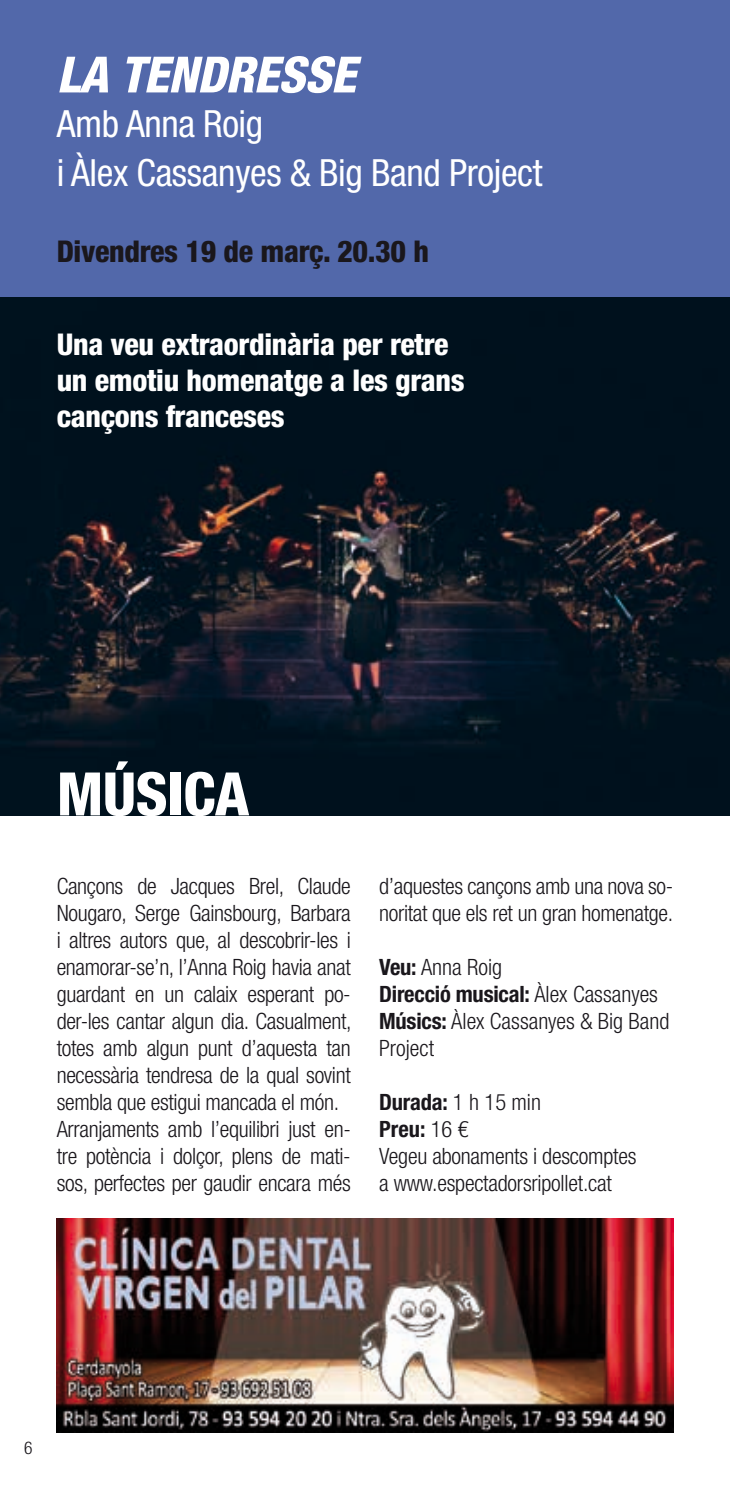
<style>
.page{position:relative;width:730px;height:1489px;background:#fff}
.page>*{position:absolute;margin:0;border:0;box-sizing:border-box;transform-origin:0 0}
.t1{font:800 condensed 60px "Helvetica Neue LT Std";letter-spacing:-.01em;color:#fff}
.t2{font:italic 800 condensed 50px "Helvetica Neue LT Std";letter-spacing:-.01em;color:#fff}
.t3{font:condensed 37.5px/48.5px "Helvetica Neue LT Std";letter-spacing:-.01em;color:#fff}
.t4{font:800 condensed 30px/36px "Helvetica Neue LT Std";letter-spacing:-.01em;color:#fff}
.t5{font:800 condensed 30px "Helvetica Neue LT Std";letter-spacing:-.01em;color:#1a171c}
.t6{font:300 condensed 22.5px/27px "Helvetica Neue LT Std";letter-spacing:-.015em;color:#1a171c}
.t7{font:300 condensed 17.5px "Helvetica Neue LT Std";color:#1a171c}
.s1{font-weight:700}
</style>
<div class="page">
<div style="left:0;top:0;width:730px;height:298px;background:#5268aa"></div>
<img style="left:0;top:298px;width:730px;height:517px">
<img style="left:57px;top:1218px;width:616px;height:213px">
<h2 class="t2" style="left:57px;top:44px;width:301px">LA TENDRESSE</h2>
<h3 class="t3" style="left:57px;top:100px;width:487px">Amb Anna Roig<br>i Àlex Cassanyes &amp; Big Band Project</h3>
<h3 class="t5" style="left:57px;top:233px;width:374px">Divendres 19 de març. 20.30 h</h3>
<h3 class="t4" style="left:57px;top:325px;width:410px">Una veu extraordinària per retre un emotiu homenatge a les grans cançons franceses</h3>
<h1 class="t1" style="left:57px;top:756px;width:194px">MÚSICA</h1>
<p class="t6" style="left:57px;top:872px;width:296px">Cançons de Jacques Brel, Claude Nougaro, Serge Gainsbourg, Barbara i altres autors que, al descobrir-les i enamorar-se’n, l’Anna Roig havia anat guardant en un calaix esperant po&shy;der-les cantar algun dia. Casualment, totes amb algun punt d’aquesta tan necessària tendresa de la qual sovint sembla que estigui mancada el món.<br>Arranjaments amb l’equilibri just en&shy;tre potència i dolçor, plens de mati&shy;sos, perfectes per gaudir encara més</p>
<p class="t6" style="left:379px;top:872px;width:296px">d’aquestes cançons amb una nova so&shy;noritat que els ret un gran homenatge.</p>
<p class="t6" style="left:379px;top:953px;width:292px"><span class="s1">Veu:</span> Anna Roig<br><span class="s1">Direcció musical:</span> Àlex Cassanyes<br><span class="s1">Músics:</span> Àlex Cassanyes &amp; Big Band<br>Project</p>
<p class="t6" style="left:379px;top:1088px;width:259px"><span class="s1">Durada:</span> 1 h 15 min<br><span class="s1">Preu:</span> 16 €<br>Vegeu abonaments i descomptes a www.espectadorsripollet.cat</p>
<p class="t7" style="left:24px;top:1437px;width:10px">6</p>
</div>
